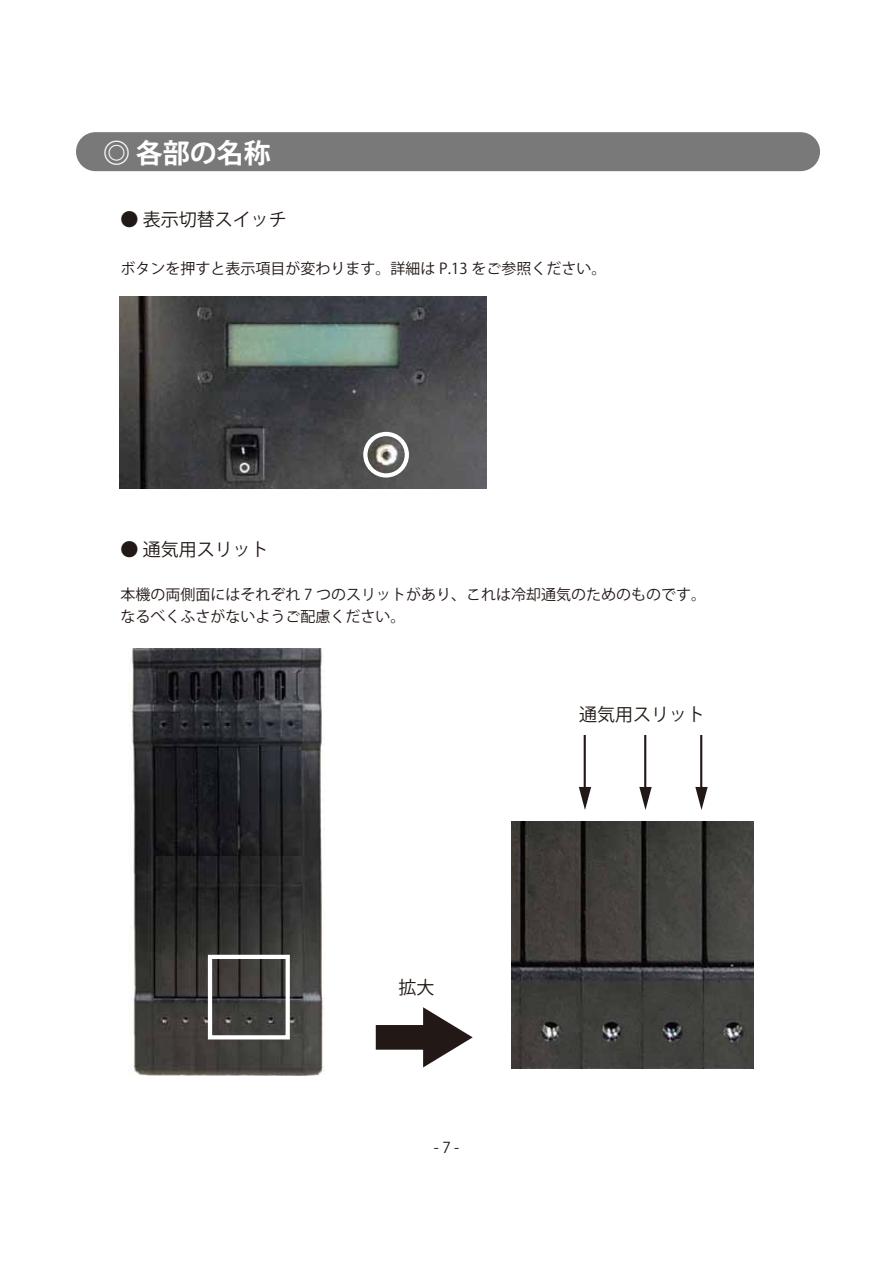
<style>
.page{position:relative;width:893px;height:1263px;background:#fff}
.page>*{position:absolute;margin:0;border:0;box-sizing:border-box;transform-origin:0 0}
.t1{font:700 27px "Koz Go Pro";color:#fff}
.t2{font:18px "Koz Go Pro";color:#221815}
.t3{font:15px/22.5px "Koz Go Pro";color:#221815}
</style>
<div class="page">
<img style="left:129px;top:649px;width:195px;height:426px">
<div style="left:76px;top:132px;width:744px;height:39px;background:#797979;border-radius:20px"></div>
<img style="left:120px;top:297px;width:366px;height:191px">
<div style="left:363px;top:432px;width:46px;height:45px;border:4px solid #fff;border-radius:50%"></div>
<svg style="left:376px;top:1007px;width:97px;height:60px"></svg>
<div style="left:208px;top:955px;width:82px;height:84px;border:4px solid #fff"></div>
<hr style="left:584px;top:735px;width:2px;height:56px;background:#221815">
<svg style="left:579px;top:787px;width:12px;height:23px"></svg>
<hr style="left:644px;top:735px;width:2px;height:56px;background:#221815">
<svg style="left:639px;top:787px;width:13px;height:23px"></svg>
<hr style="left:700px;top:735px;width:2px;height:56px;background:#221815">
<svg style="left:695px;top:787px;width:13px;height:23px"></svg>
<img style="left:511px;top:822px;width:242px;height:246px">
<h1 class="t1" style="left:103px;top:135px;width:169px">◎ 各部の名称</h1>
<p class="t2" style="left:121px;top:208px;width:168px">● 表示切替スイッチ</p>
<p class="t3" style="left:121px;top:257px;width:487px">ボタンを押すと表示項目が変わります。詳細は P.13 をご参照ください。</p>
<p class="t2" style="left:121px;top:538px;width:150px">● 通気用スリット</p>
<p class="t3" style="left:121px;top:583px;width:587px">本機の両側面にはそれぞれ 7 つのスリットがあり、これは冷却通気のためのものです。なるべくふさがないようご配慮ください。</p>
<p class="t2" style="left:399px;top:975px;width:37px">拡大</p>
<p class="t3" style="left:434px;top:1136px;width:27px">- 7 -</p>
<p class="t2" style="left:579px;top:703px;width:127px">通気用スリット</p>
</div>
